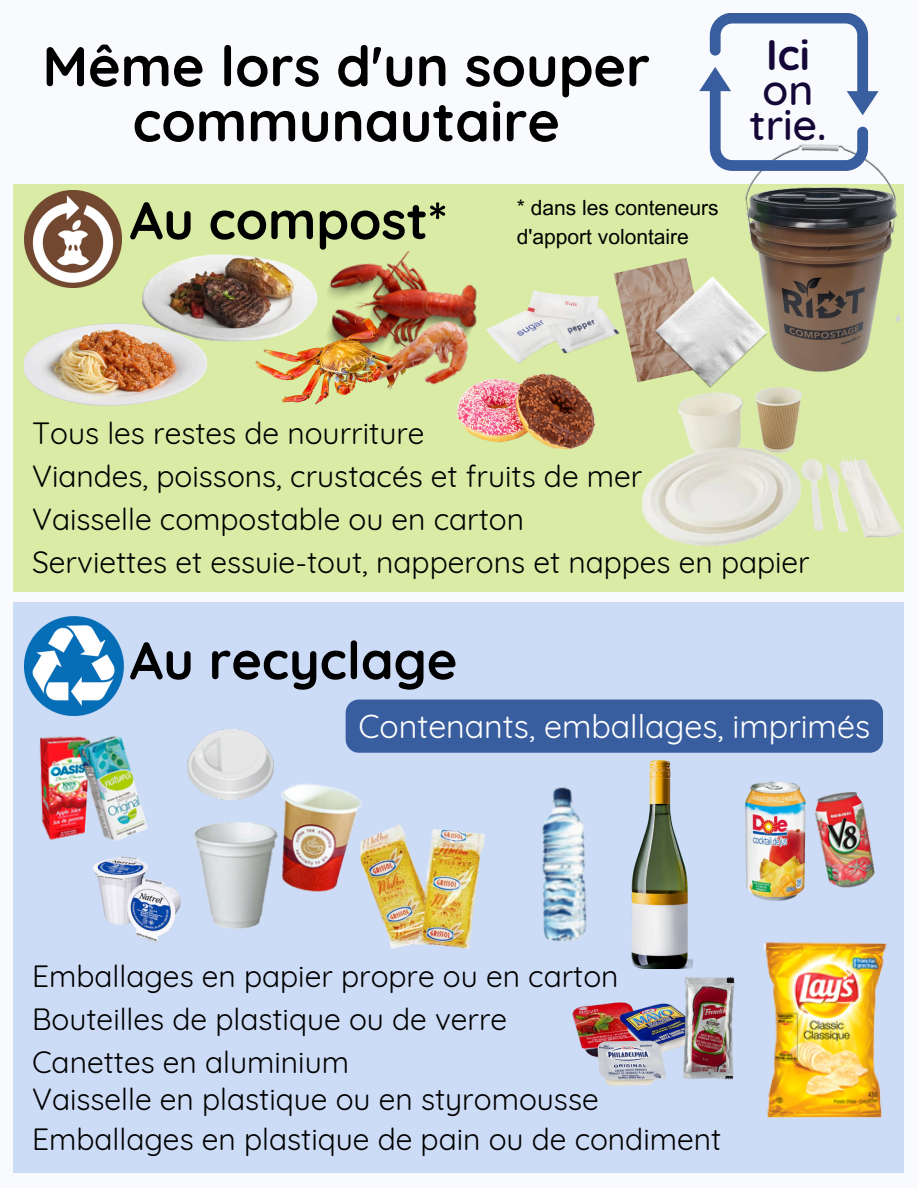
<style>
.page{position:relative;width:918px;height:1188px;background:#f9fafd}
.page>*{position:absolute;margin:0;border:0;box-sizing:border-box;transform-origin:0 0}
.t1{font:700 55.8px/55.2px "Quicksand";color:#000;text-align:center}
.t2{font:700 52.5px "Quicksand";color:#000}
.t3{font:500 42.6px/35.1px "Quicksand";color:#140738;text-align:center}
.t4{font:32.25px "Quicksand";color:#fff}
.t5{font:30px "Quicksand";color:#000}
.t6{font:21px/29.2px "Arial MT Pro";color:#000}
.s1{font-weight:700}
</style>
<div class="page">
<div style="left:14px;top:184px;width:890px;height:407px;background:#d9eba4"></div>
<img style="left:745px;top:168px;width:155px;height:204px">
<svg style="left:699px;top:13px;width:179px;height:158px"></svg>
<img style="left:614px;top:258px;width:77px;height:117px">
<img style="left:654px;top:277px;width:114px;height:98px">
<img style="left:25px;top:191px;width:96px;height:96px">
<div style="left:14px;top:602px;width:890px;height:570px;background:#cddcf6"></div>
<img style="left:25px;top:616px;width:99px;height:99px">
<img style="left:636px;top:375px;width:268px;height:171px">
<img style="left:486px;top:286px;width:139px;height:80px">
<img style="left:25px;top:323px;width:182px;height:83px">
<img style="left:136px;top:254px;width:182px;height:92px">
<img style="left:457px;top:373px;width:139px;height:76px">
<img style="left:328px;top:251px;width:149px;height:60px">
<img style="left:243px;top:302px;width:183px;height:103px">
<img style="left:372px;top:311px;width:111px;height:103px">
<img style="left:815px;top:791px;width:60px;height:97px">
<img style="left:39px;top:736px;width:109px;height:105px">
<img style="left:281px;top:784px;width:81px;height:108px">
<img style="left:663px;top:760px;width:30px;height:209px">
<img style="left:542px;top:760px;width:121px;height:209px">
<img style="left:745px;top:781px;width:61px;height:120px">
<img style="left:764px;top:942px;width:123px;height:176px">
<img style="left:572px;top:1002px;width:47px;height:56px">
<img style="left:619px;top:1002px;width:64px;height:49px">
<img style="left:597px;top:1039px;width:70px;height:47px">
<img style="left:683px;top:976px;width:52px;height:104px">
<img style="left:93px;top:856px;width:88px;height:87px">
<img style="left:188px;top:730px;width:85px;height:70px">
<img style="left:353px;top:820px;width:132px;height:129px">
<img style="left:194px;top:818px;width:89px;height:111px">
<div style="left:346px;top:700px;width:537px;height:53px;background:#395e9f"></div>
<p class="t1" style="left:42px;top:38px;width:609px">Même lors d'un souper communautaire</p>
<h1 class="t2" style="left:130px;top:187px;width:319px">Au compost*</h1>
<p class="t6" style="left:517px;top:196px;width:203px">* dans les conteneurs d'apport volontaire</p>
<p class="t3" style="left:750px;top:37px;width:79px"><span class="s1">Ici </span>on trie.</p>
<p class="t5" style="left:32px;top:414px;width:394px">Tous les restes de nourriture</p>
<p class="t5" style="left:32px;top:457px;width:612px">Viandes, poissons, crustacés et fruits de mer</p>
<h1 class="t5" style="left:32px;top:500px;width:494px">Vaisselle compostable ou en carton</h1>
<h2 class="t5" style="left:32px;top:543px;width:779px">Serviettes et essuie-tout, napperons et nappes en papier</h2>
<p class="t2" style="left:130px;top:627px;width:329px">Au recyclage</p>
<p class="t4" style="left:359px;top:706px;width:513px">Contenants, emballages, imprimés</p>
<p class="t5" style="left:32px;top:957px;width:588px">Emballages en papier propre ou en carton</p>
<p class="t5" style="left:32px;top:1000px;width:477px">Bouteilles de plastique ou de verre</p>
<p class="t5" style="left:32px;top:1043px;width:319px">Canettes en aluminium</p>
<p class="t5" style="left:32px;top:1080px;width:568px">Vaisselle en plastique ou en styromousse</p>
<p class="t5" style="left:32px;top:1120px;width:691px">Emballages en plastique de pain ou de condiment</p>
</div>
